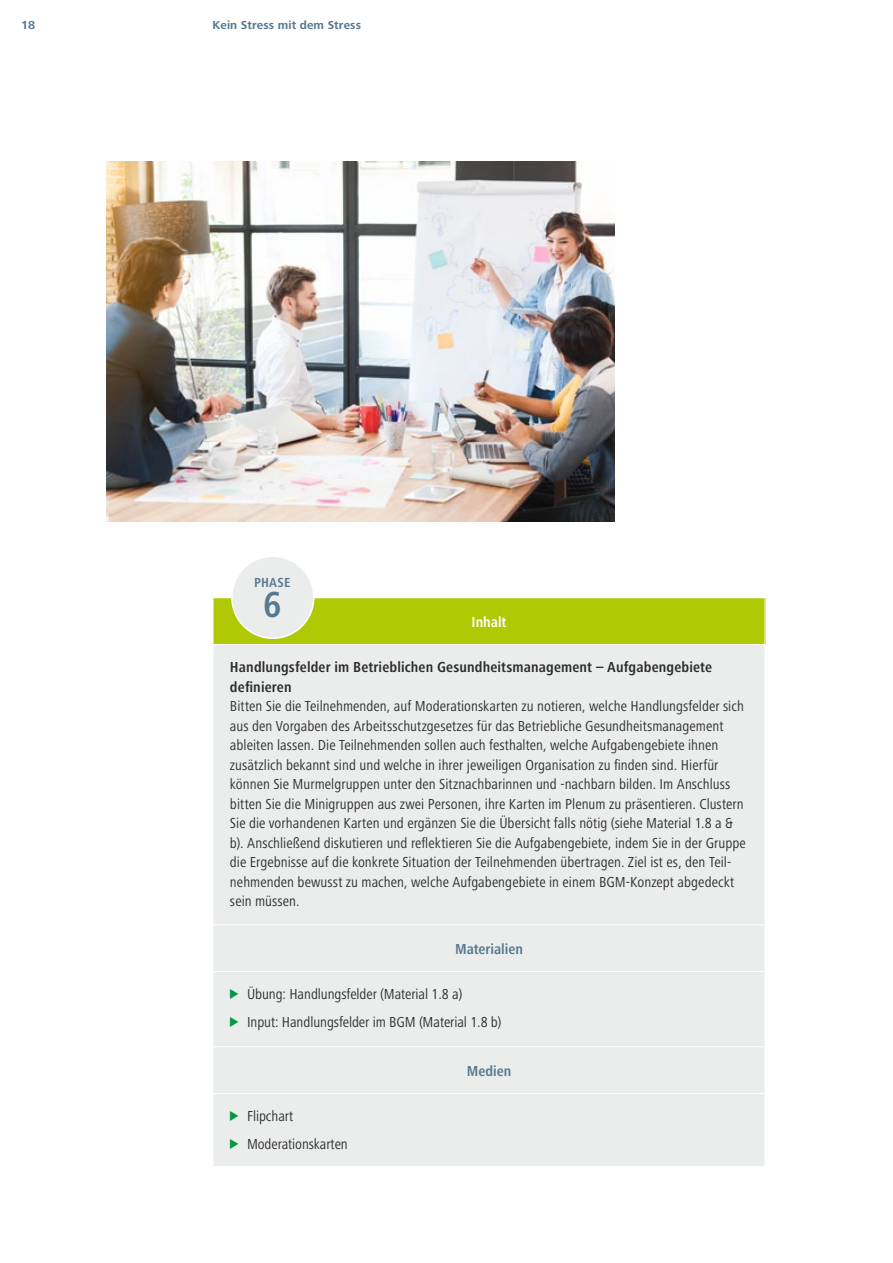
<style>
.page{position:relative;width:893px;height:1263px;background:#fff}
.page>*{position:absolute;margin:0;border:0;box-sizing:border-box;transform-origin:0 0}
.t1{font:700 condensed 37.5px "Frutiger Next Pro";color:#567991}
.t2{font:condensed 15px/19.5px "Frutiger Next Pro";letter-spacing:.005em;color:#2c2c2b}
.t3{font:700 condensed 15px/19.5px "Frutiger Next Pro";letter-spacing:.01em;color:#2c2c2b}
.t4{font:700 condensed 15px "Frutiger Next Pro";color:#567991}
.t5{font:700 condensed 15px "Frutiger Next Pro";color:#fff}
.t6{font:700 condensed 13.65px "Frutiger Next Pro";letter-spacing:.015em;color:#567991}
.t7{font:700 12px "Frutiger Next Pro";letter-spacing:.01em;color:#567991}
.s1{font-family:"INQA Triangel";font-stretch:normal;font-size:12.45px;color:#00993f}
</style>
<div class="page">
<div style="left:213px;top:598px;width:552px;height:46px;background:#afca05"></div>
<div style="left:214px;top:645px;width:551px;height:521px;background:#ebedec"></div>
<hr style="left:213px;top:598px;width:1px;height:46px;background:#fff">
<hr style="left:213px;top:924px;width:552px;height:1px;background:#fff">
<hr style="left:213px;top:971px;width:552px;height:1px;background:#fff">
<hr style="left:213px;top:1046px;width:552px;height:1px;background:#fff">
<hr style="left:213px;top:1093px;width:552px;height:1px;background:#fff">
<img style="left:106px;top:162px;width:508px;height:359px">
<div style="left:232px;top:556px;width:82px;height:82px;background:#ebedec;border-radius:50%"></div>
<div style="left:231px;top:555px;width:84px;height:84px;border:2px solid #fff;border-radius:50%"></div>
<p class="t7" style="left:21px;top:18px;width:16px">18</p>
<p class="t7" style="left:213px;top:18px;width:150px">Kein Stress mit dem Stress</p>
<p class="t6" style="left:254px;top:574px;width:38px">PHASE</p>
<h1 class="t1" style="left:263px;top:583px;width:20px">6</h1>
<p class="t5" style="left:472px;top:613px;width:36px">Inhalt</p>
<p class="t3" style="left:230px;top:658px;width:484px">Handlungsfelder im Betrieblichen Gesundheitsmanagement – Aufgabengebiete definieren</p>
<p class="t2" style="left:230px;top:697px;width:517px">Bitten Sie die Teilnehmenden, auf Moderationskarten zu notieren, welche Handlungsfelder sich aus den Vorgaben des Arbeitsschutzgesetzes für das Betriebliche Gesundheitsmanagement ableiten lassen. Die Teilnehmenden sollen auch festhalten, welche Aufgabengebiete ihnen zusätzlich bekannt sind und welche in ihrer jeweiligen Organisation zu finden sind. Hierfür können Sie Murmelgruppen unter den Sitznachbarinnen und -nachbarn bilden. Im Anschluss bitten Sie die Minigruppen aus zwei Personen, ihre Karten im Plenum zu präsentieren. Clustern Sie die vorhandenen Karten und ergänzen Sie die Übersicht falls nötig (siehe Material 1.8 a &amp; b). Anschließend diskutieren und reflektieren Sie die Aufgabengebiete, indem Sie in der Gruppe die Ergebnisse auf die konkrete Situation der Teilnehmenden übertragen. Ziel ist es, den Teil&shy;nehmenden bewusst zu machen, welche Aufgabengebiete in einem BGM-Konzept abgedeckt sein müssen.</p>
<p class="t4" style="left:455px;top:940px;width:70px">Materialien</p>
<p class="t2" style="left:230px;top:980px;width:273px;line-height:28px"><span class="s1">&gt;</span> Übung: Handlungsfelder (Material 1.8 a)<br><span class="s1">&gt;</span> Input: Handlungsfelder im BGM (Material 1.8 b)</p>
<p class="t4" style="left:467px;top:1062px;width:46px">Medien</p>
<p class="t2" style="left:230px;top:1102px;width:119px;line-height:28px"><span class="s1">&gt;</span> Flipchart<br><span class="s1">&gt;</span> Moderationskarten</p>
</div>
